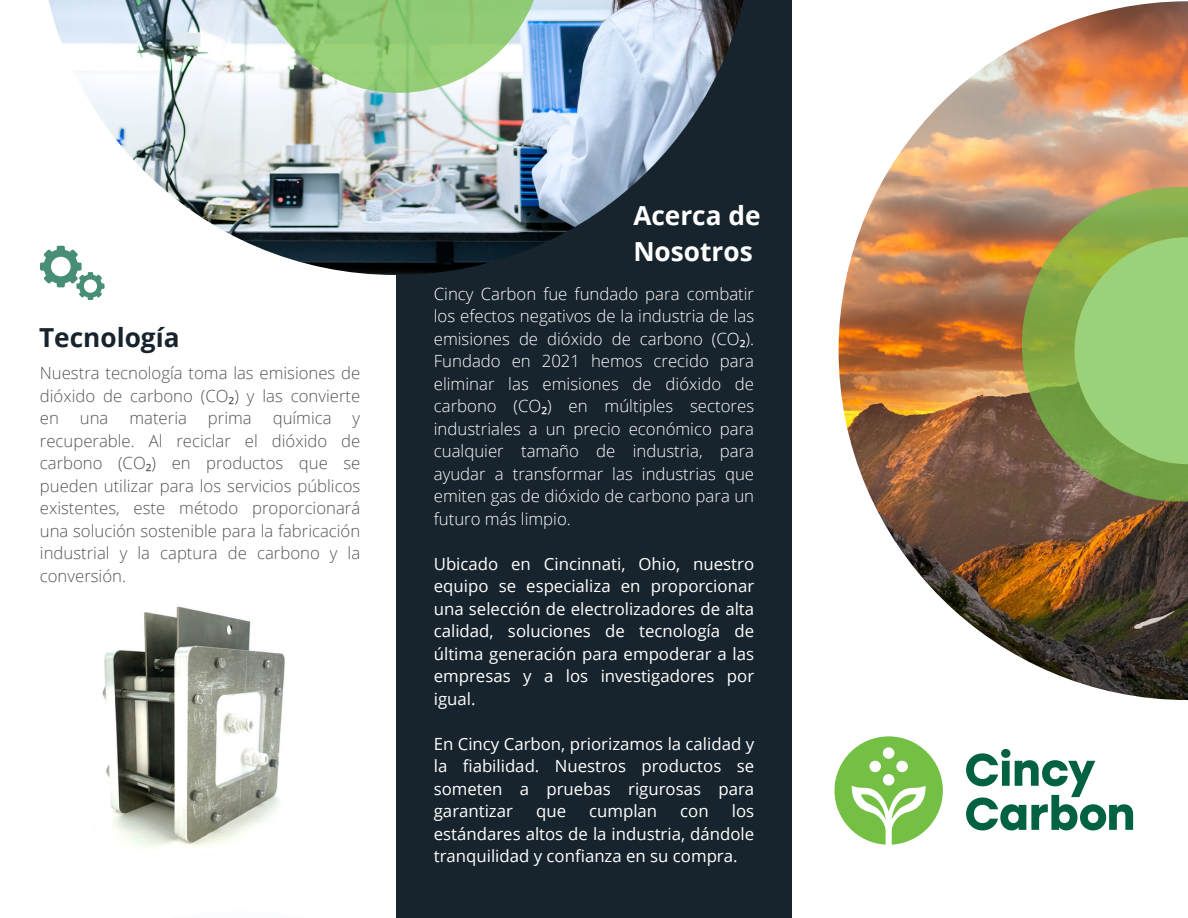
<style>
.page{position:relative;width:1188px;height:918px;background:#fff}
.page>*{position:absolute;margin:0;border:0;box-sizing:border-box;transform-origin:0 0}
.t1{font:700 26.25px/36px "Open Sans";color:#fff}
.t2{font:700 26.25px "Open Sans";color:#17242d}
.t3{font:16.8px/22.5px "Open Sans";color:#fff;text-align:justify}
.t4{font:300 16.8px/22.5px "Open Sans";color:#fff;text-align:justify}
.t5{font:300 16.65px/22.5px "Open Sans";color:#545454;text-align:justify}
.s1{font-family:"Noto Sans";font-weight:400}
</style>
<div class="page">
<img style="left:839px;top:1px;width:349px;height:699px">
<div style="left:396px;top:0;width:396px;height:918px;background:#17242d"></div>
<svg style="left:1022px;top:187px;width:166px;height:314px;background:#8fac5c"></svg>
<img style="left:48px;top:0;width:696px;height:275px">
<svg style="left:252px;top:0;width:292px;height:93px;background:#a3cd95"></svg>
<div style="left:57px;top:246px;width:8px;height:8px;background:#488e76;border-radius:2px"></div>
<div style="left:40px;top:262px;width:8px;height:9px;background:#488e76;border-radius:2px"></div>
<svg style="left:44px;top:249px;width:61px;height:51px"></svg>
<svg style="left:79px;top:275px;width:7px;height:7px"></svg>
<img style="left:102px;top:606px;width:183px;height:242px">
<svg style="left:966px;top:749px;width:167px;height:81px"></svg>
<svg style="left:835px;top:736px;width:108px;height:109px"></svg>
<p class="t2" style="left:39px;top:319px;width:142px">Tecnología</p>
<p class="t5" style="left:40px;top:361px;width:322px">Nuestra tecnología toma las emisiones de dióxido de carbono (CO<span class="s1">₂</span>) y las convierte en</p>
<p class="t5" style="left:80px;top:406px;width:30px">una</p>
<p class="t5" style="left:129px;top:406px;width:59px">materia</p>
<p class="t5" style="left:208px;top:406px;width:45px">prima</p>
<p class="t5" style="left:273px;top:406px;width:60px">química</p>
<p class="t5" style="left:40px;top:406px;width:322px;text-indent:313px">y recuperable. Al reciclar el dióxido de carbono (CO<span class="s1">₂</span>) en productos que se pueden utilizar para los servicios públicos existentes, este método proporcionará una solución sostenible para la fabricación industrial y la captura de carbono y la conversión.</p>
<p class="t1" style="left:633px;top:197px;width:129px">Acerca de<br>Nosotros</p>
<p class="t4" style="left:434px;top:282px;width:322px">Cincy Carbon fue fundado para combatir los efectos negativos de la industria de las emisiones de dióxido de carbono (CO<span class="s1">₂</span>).<br>Fundado en 2021 hemos crecido para eliminar las emisiones de dióxido de carbono (CO<span class="s1">₂</span>) en múltiples sectores industriales a un precio económico para cualquier tamaño de industria, para ayudar a transformar las industrias que emiten gas de dióxido de carbono para un futuro más limpio.</p>
<p class="t3" style="left:434px;top:552px;width:322px">Ubicado en Cincinnati, Ohio, nuestro equipo se especializa en proporcionar una selección de electrolizadores de alta calidad, soluciones de tecnología de última generación para empoderar a las empresas y a los investigadores por igual.</p>
<p class="t3" style="left:434px;top:732px;width:322px">En Cincy Carbon, priorizamos la calidad y la fiabilidad. Nuestros productos se someten a pruebas rigurosas para garantizar</p>
<p class="t3" style="left:434px;top:799px;width:322px;text-indent:298px">los estándares altos de la industria, dándole tranquilidad y confianza en su compra.</p>
<p class="t3" style="left:536px;top:799px;width:32px">que</p>
<p class="t3" style="left:589px;top:799px;width:70px">cumplan</p>
<p class="t3" style="left:680px;top:799px;width:30px">con</p>
</div>
